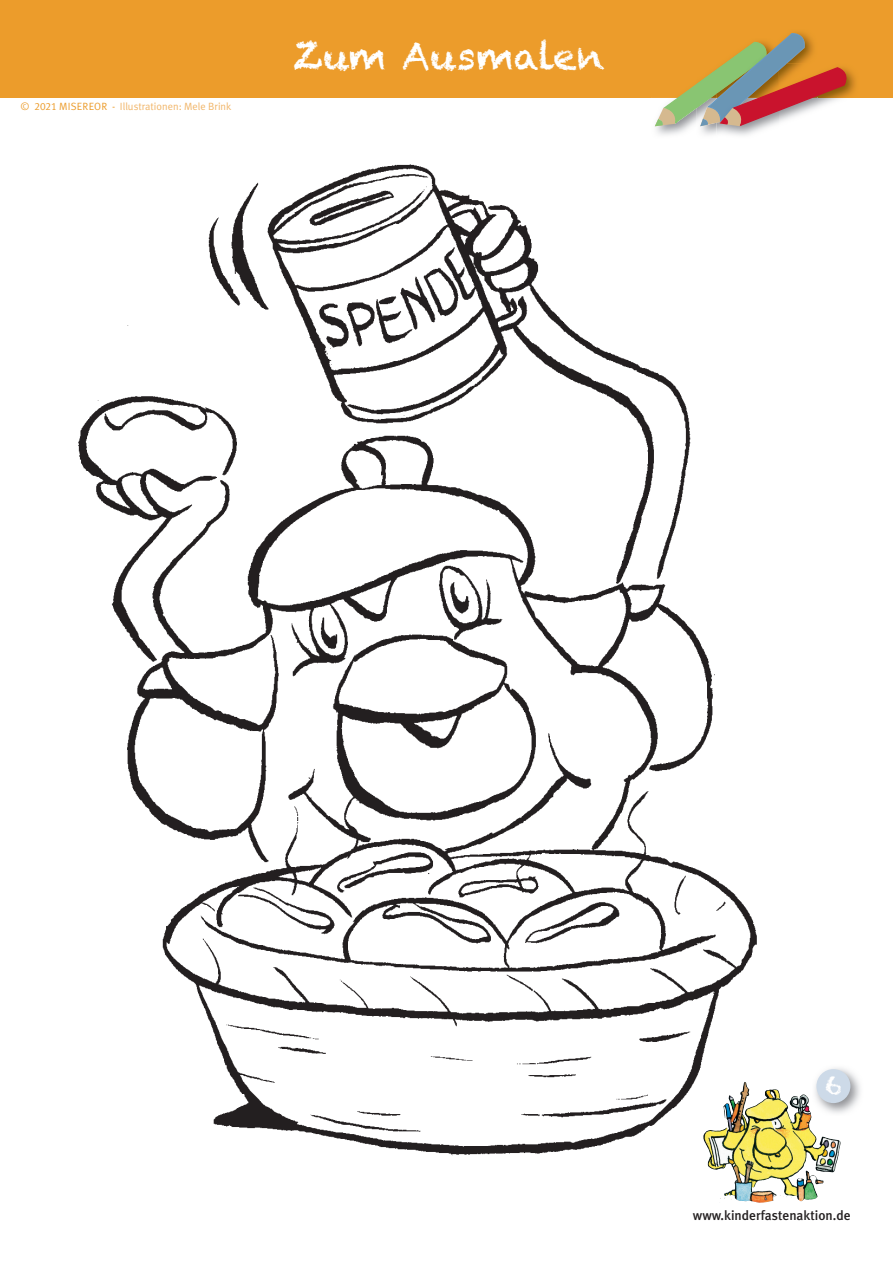
<style>
.page{position:relative;width:893px;height:1263px;background:#fff}
.page>*{position:absolute;margin:0;border:0;box-sizing:border-box;transform-origin:0 0}
.t1{font:37.5px "Chalkduster";color:#fff}
.t2{font:25.5px "Chalkduster";color:#fff}
.t3{font:500 13.5px "Meta Plus";color:#231f20}
.t4{font:10.5px "Meta Plus Normal";color:#f1b568}
.s1{color:#ec9c2b}
.s2{font-family:"Meta Plus Normal Caps";color:#ec9c2b}
</style>
<div class="page">
<div style="left:0;top:0;width:893px;height:98px;background:#ec9c2b"></div>
<img style="left:698px;top:127px;width:74px;height:10px">
<img style="left:851px;top:72px;width:5px;height:22px">
<svg style="left:655px;top:33px;width:196px;height:94px"></svg>
<img style="left:78px;top:164px;width:694px;height:1007px">
<img style="left:712px;top:1082px;width:32px;height:49px">
<img style="left:815px;top:1068px;width:45px;height:45px">
<div style="left:816px;top:1069px;width:34px;height:34px;background:#cddae8;border-radius:50%"></div>
<p class="t4" style="left:21px;top:101px;width:212px"><span class="s1">©</span> <span class="s2">2021</span> <span class="s1">MISEREOR -</span> Illustrationen: Mele Brink</p>
<h1 class="t1" style="left:293px;top:34px;width:313px">Zum Ausmalen</h1>
<h2 class="t2" style="left:825px;top:1070px;width:18px">6</h2>
<p class="t3" style="left:693px;top:1207px;width:159px">www.kinderfastenaktion.de</p>
</div>
